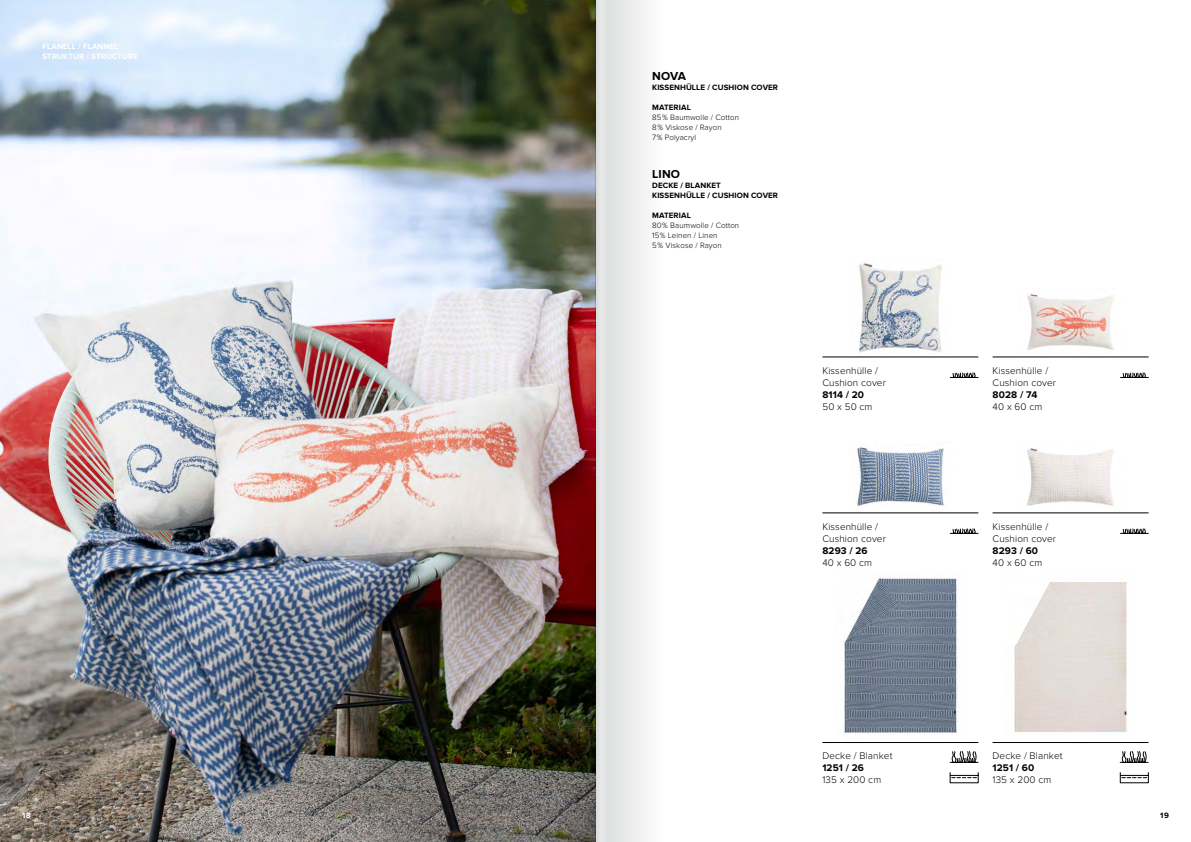
<style>
.page{position:relative;width:1191px;height:842px;background:#fff}
.page>*{position:absolute;margin:0;border:0;box-sizing:border-box;transform-origin:0 0}
.Rand___Material{font:700 12px "Proxima Nova";letter-spacing:.01em;color:#000}
.Produkt_light{font:300 10px "Proxima Nova";letter-spacing:.01em;color:#000}
.Produkt_bold{font:700 10px "Proxima Nova";letter-spacing:.01em;color:#000}
.Zierstich_Baumwolle_etc{font:300 8px "Proxima Nova";letter-spacing:.01em;color:#000}
.Rand___Material-2{font:700 8px "Proxima Nova";letter-spacing:.01em;color:#000}
.Rand___Material-3{font:700 8px "Proxima Nova";letter-spacing:.01em;color:#fff}
.Qualität{font:700 8px "Proxima Nova";letter-spacing:.01em;color:#000}
</style>
<div class="page">
<img style="left:844px;top:578px;width:114px;height:156px">
<img style="left:1014px;top:582px;width:113px;height:150px">
<img style="left:0;top:0;width:595px;height:842px">
<hr style="left:992px;top:742px;width:156px;height:1px;background:#000">
<hr style="left:822px;top:742px;width:156px;height:1px;background:#000">
<svg style="left:949px;top:772px;width:29px;height:11px"></svg>
<svg style="left:1119px;top:772px;width:29px;height:11px"></svg>
<img style="left:848px;top:262px;width:104px;height:95px">
<img style="left:857px;top:446px;width:88px;height:60px">
<img style="left:1027px;top:294px;width:87px;height:56px">
<img style="left:1027px;top:448px;width:87px;height:58px">
<hr style="left:822px;top:357px;width:156px;height:1px;background:#000">
<hr style="left:822px;top:513px;width:156px;height:1px;background:#000">
<hr style="left:992px;top:357px;width:156px;height:1px;background:#000">
<hr style="left:992px;top:513px;width:156px;height:1px;background:#000">
<svg style="left:949px;top:372px;width:29px;height:6px"></svg>
<svg style="left:949px;top:528px;width:29px;height:6px"></svg>
<svg style="left:1120px;top:372px;width:28px;height:6px"></svg>
<svg style="left:1120px;top:528px;width:28px;height:6px"></svg>
<svg style="left:949px;top:751px;width:29px;height:12px"></svg>
<svg style="left:1119px;top:751px;width:29px;height:12px"></svg>
<svg style="left:607px;top:0;width:39px;height:842px;fill:#eaeaea"></svg>
<div style="left:595px;top:0;width:12px;height:842px;background:#e3e4e4"></div>
<p class="Rand___Material-3" style="left:43px;top:42px;width:77px">FLANELL / FLANNEL</p>
<p class="Rand___Material-3" style="left:43px;top:52px;width:97px">STRUKTUR / STRUCTURE</p>
<p class="Rand___Material" style="left:652px;top:69px;width:35px">NOVA</p>
<p class="Rand___Material-2" style="left:652px;top:83px;width:127px">KISSENHÜLLE / CUSHION COVER</p>
<p class="Qualität" style="left:652px;top:103px;width:40px">MATERIAL</p>
<p class="Zierstich_Baumwolle_etc" style="left:652px;top:113px;width:88px">85 % Baumwolle / Cotton</p>
<p class="Zierstich_Baumwolle_etc" style="left:652px;top:123px;width:71px">8 % Viskose / Rayon</p>
<p class="Zierstich_Baumwolle_etc" style="left:652px;top:133px;width:46px">7 % Polyacryl</p>
<p class="Rand___Material" style="left:652px;top:168px;width:29px">LINO</p>
<p class="Rand___Material-2" style="left:652px;top:181px;width:70px">DECKE / BLANKET</p>
<p class="Rand___Material-2" style="left:652px;top:191px;width:127px">KISSENHÜLLE / CUSHION COVER</p>
<p class="Qualität" style="left:652px;top:211px;width:40px">MATERIAL</p>
<p class="Zierstich_Baumwolle_etc" style="left:652px;top:221px;width:89px">80 % Baumwolle / Cotton</p>
<p class="Zierstich_Baumwolle_etc" style="left:652px;top:231px;width:67px">15 % Leinen / Linen</p>
<p class="Zierstich_Baumwolle_etc" style="left:652px;top:241px;width:71px">5 % Viskose / Rayon</p>
<p class="Produkt_light" style="left:822px;top:364px;width:57px">Kissenhülle /</p>
<p class="Produkt_light" style="left:822px;top:376px;width:65px">Cushion cover</p>
<p class="Produkt_bold" style="left:822px;top:388px;width:43px">8114 / 20</p>
<p class="Produkt_light" style="left:822px;top:400px;width:52px">50 x 50 cm</p>
<p class="Produkt_light" style="left:822px;top:520px;width:57px">Kissenhülle /</p>
<p class="Produkt_light" style="left:822px;top:532px;width:65px">Cushion cover</p>
<p class="Produkt_bold" style="left:822px;top:544px;width:47px">8293 / 26</p>
<p class="Produkt_light" style="left:822px;top:556px;width:51px">40 x 60 cm</p>
<p class="Produkt_light" style="left:822px;top:750px;width:71px">Decke / Blanket</p>
<p class="Produkt_bold" style="left:822px;top:762px;width:43px">1251 / 26</p>
<p class="Produkt_light" style="left:822px;top:774px;width:60px">135 x 200 cm</p>
<p class="Produkt_light" style="left:992px;top:364px;width:57px">Kissenhülle /</p>
<p class="Produkt_light" style="left:992px;top:376px;width:65px">Cushion cover</p>
<p class="Produkt_bold" style="left:992px;top:388px;width:46px">8028 / 74</p>
<p class="Produkt_light" style="left:992px;top:400px;width:51px">40 x 60 cm</p>
<p class="Produkt_light" style="left:992px;top:520px;width:57px">Kissenhülle /</p>
<p class="Produkt_light" style="left:992px;top:532px;width:65px">Cushion cover</p>
<p class="Produkt_bold" style="left:992px;top:544px;width:47px">8293 / 60</p>
<p class="Produkt_light" style="left:992px;top:556px;width:51px">40 x 60 cm</p>
<p class="Produkt_light" style="left:992px;top:750px;width:71px">Decke / Blanket</p>
<p class="Produkt_bold" style="left:992px;top:762px;width:43px">1251 / 60</p>
<p class="Produkt_light" style="left:992px;top:774px;width:60px">135 x 200 cm</p>
<p class="Rand___Material-3" style="left:22px;top:810px;width:10px">18</p>
<p class="Rand___Material-2" style="left:1160px;top:810px;width:10px">19</p>
</div>
